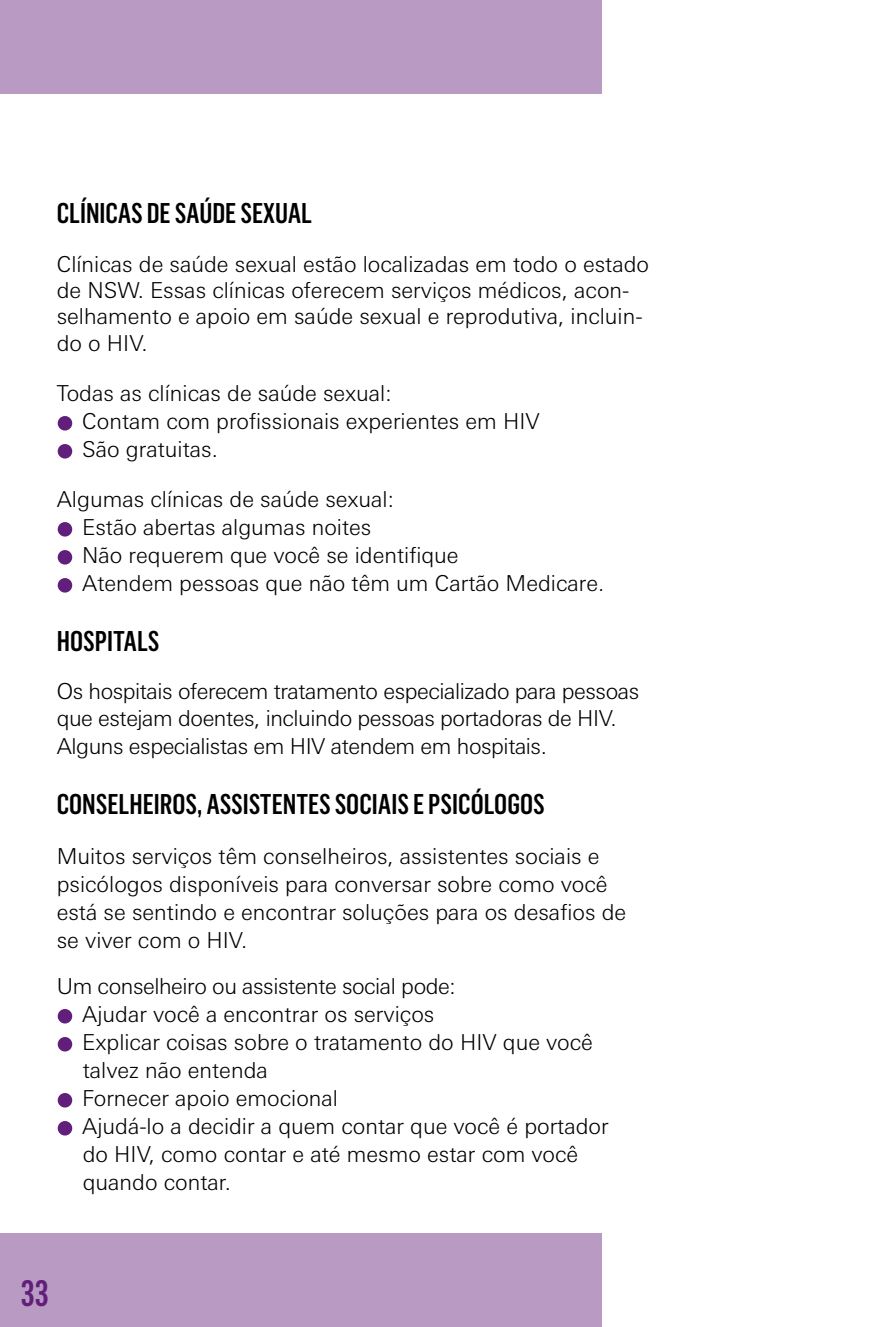
<style>
.page{position:relative;width:885px;height:1327px;background:#fff}
.page>*{position:absolute;margin:0;border:0;box-sizing:border-box;transform-origin:0 0}
.t1{font:500 36px "Flama Condensed";color:#611e7a}
.t2{font:500 28px "Flama Condensed";color:#000}
.t3{font:300 22px/28px "Linotype Univers Basic";color:#000}
.t4{font:300 22px/27.2px "Linotype Univers Basic";letter-spacing:-.02em;color:#000}
.s1{font-size:32px;color:#611e7a}
</style>
<div class="page">
<div style="left:58px;top:416px;width:14px;height:14px;border:3px solid #611e7a;border-radius:50%"></div>
<div style="left:58px;top:444px;width:14px;height:14px;border:3px solid #611e7a;border-radius:50%"></div>
<div style="left:58px;top:522px;width:14px;height:14px;border:3px solid #611e7a;border-radius:50%"></div>
<div style="left:58px;top:550px;width:14px;height:14px;border:3px solid #611e7a;border-radius:50%"></div>
<div style="left:58px;top:578px;width:14px;height:14px;border:3px solid #611e7a;border-radius:50%"></div>
<div style="left:58px;top:1009px;width:14px;height:14px;border:3px solid #611e7a;border-radius:50%"></div>
<div style="left:58px;top:1037px;width:14px;height:14px;border:3px solid #611e7a;border-radius:50%"></div>
<div style="left:58px;top:1093px;width:14px;height:14px;border:3px solid #611e7a;border-radius:50%"></div>
<div style="left:58px;top:1121px;width:14px;height:14px;border:3px solid #611e7a;border-radius:50%"></div>
<div style="left:0;top:0;width:601px;height:94px;background:#b89ac3"></div>
<div style="left:0;top:1233px;width:601px;height:94px;background:#b89ac3"></div>
<p class="t2" style="left:57px;top:196px;width:55px">CLÍNICAS</p>
<p class="t2" style="left:147px;top:196px;width:154px">DE SAÚDE SEXUAL</p>
<p class="t3" style="left:57px;top:250px;width:594px;line-height:26.4px">Clínicas de saúde sexual estão localizadas em todo o estado de NSW. Essas clínicas oferecem serviços médicos, acon&shy;selhamento e apoio em saúde sexual e reprodutiva, incluin&shy;do o HIV.</p>
<p class="t3" style="left:57px;top:379px;width:336px">Todas as clínicas de saúde sexual:</p>
<p class="t3" style="left:57px;top:407px;width:484px"><span class="s1">•</span> Contam com profissionais experientes em HIV</p>
<p class="t3" style="left:57px;top:435px;width:163px"><span class="s1">•</span> São gratuitas.</p>
<p class="t3" style="left:57px;top:485px;width:338px">Algumas clínicas de saúde sexual:</p>
<p class="t3" style="left:57px;top:513px;width:316px"><span class="s1">•</span> Estão abertas algumas noites</p>
<p class="t3" style="left:57px;top:541px;width:403px"><span class="s1">•</span> Não requerem que você se identifique</p>
<p class="t3" style="left:57px;top:569px;width:549px"><span class="s1">•</span> Atendem pessoas que não têm um Cartão Medicare.</p>
<p class="t2" style="left:57px;top:623px;width:80px">HOSPITALS</p>
<p class="t4" style="left:57px;top:678px;width:584px">Os hospitais oferecem tratamento especializado para pessoas que estejam doentes, incluindo pessoas portadoras de HIV.<br>Alguns especialistas em HIV atendem em hospitais.</p>
<p class="t2" style="left:57px;top:786px;width:51px">CONSELHEI</p>
<p class="t2" style="left:160px;top:786px;width:58px">ROS, ASSIS</p>
<p class="t2" style="left:260px;top:786px;width:110px">TENTES SOCIAIS</p>
<p class="t2" style="left:413px;top:786px;width:131px">E PSICÓLOGOS</p>
<p class="t3" style="left:57px;top:842px;width:571px">Muitos serviços têm conselheiros, assistentes sociais e psicólogos disponíveis para conversar sobre como você está se sentindo e encontrar soluções para os desafios de se viver com o HIV.</p>
<p class="t4" style="left:57px;top:972px;width:400px">Um conselheiro ou assistente social pode:</p>
<p class="t3" style="left:57px;top:1000px;width:379px"><span class="s1">•</span> Ajudar você a encontrar os serviços</p>
<p class="t3" style="left:83px;top:1028px;width:511px;text-indent:-26px"><span class="s1">•</span> Explicar coisas sobre o tratamento do HIV que você talvez não entenda</p>
<p class="t3" style="left:57px;top:1084px;width:283px"><span class="s1">•</span> Fornecer apoio emocional</p>
<p class="t3" style="left:83px;top:1112px;width:527px;text-indent:-26px"><span class="s1">•</span> Ajudá-lo a decidir a quem contar que você é portador do HIV, como contar e até mesmo estar com você quando contar.</p>
<h1 class="t1" style="left:21px;top:1271px;width:30px">33</h1>
</div>
